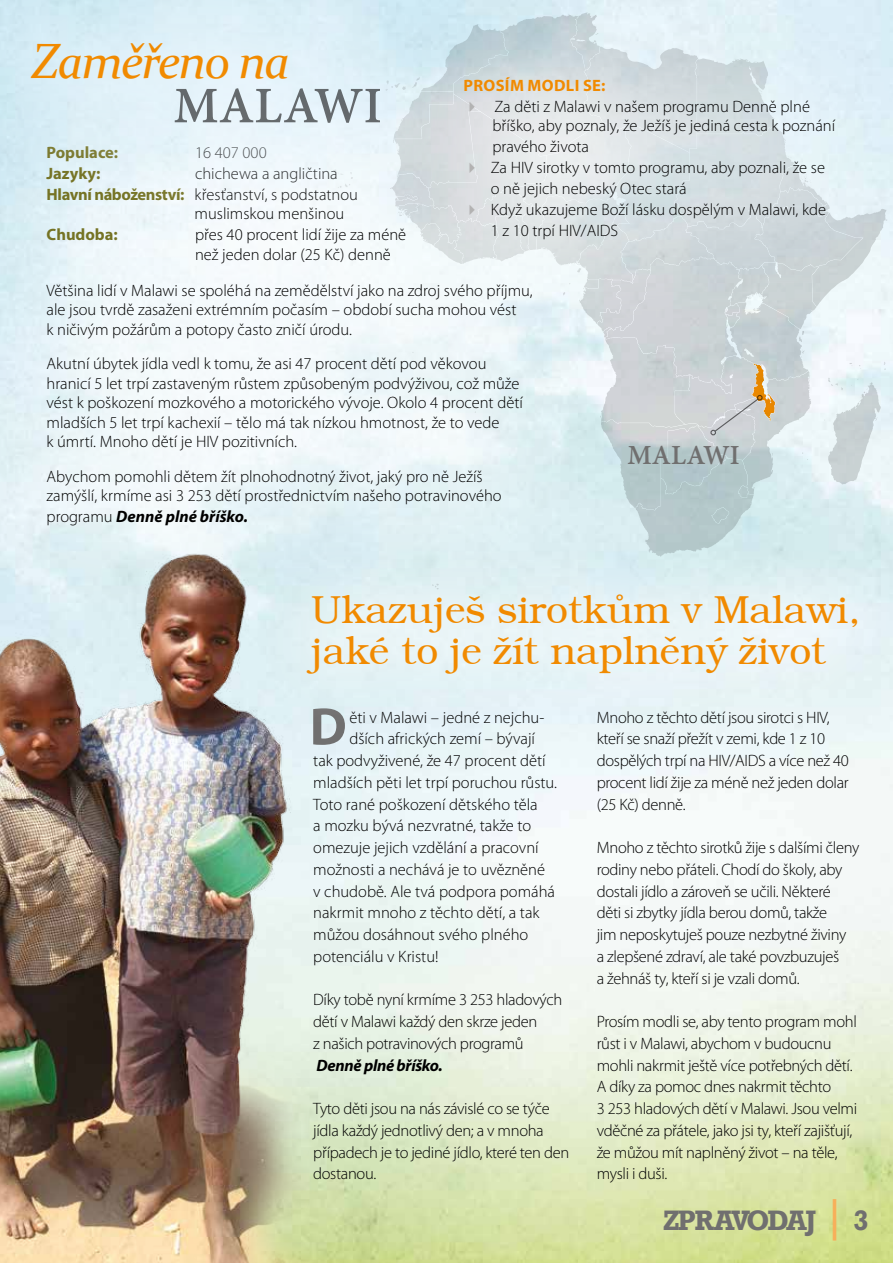
<style>
.page{position:relative;width:893px;height:1263px;background:#fff}
.page>*{position:absolute;margin:0;border:0;box-sizing:border-box;transform-origin:0 0}
.t1{font:700 55.65px "Adobe Devanagari";color:#706f6f}
.t2{font:700 53.25px "Myriad Pro";color:#706f6f}
.t3{font:italic 49.5px "Constantia";letter-spacing:-.035em;color:#f18a00}
.t4{font:38.85px/40.7px "Brooklyn";color:#f18a00}
.t5{font:700 30px "Adobe Devanagari";color:#706f6f}
.t6{font:700 27px "Rockwell";letter-spacing:-.02em;color:#706f6f}
.t7{font:300 16.5px/19.5px "Myriad Pro";color:#000}
.t8{font:300 16.5px/21.8px "Myriad Pro";letter-spacing:-.02em;color:#000}
.t9{font:italic 700 16.5px "Myriad Pro";letter-spacing:-.015em;color:#000}
.t10{font:700 16.5px "Myriad Pro";color:#757324}
.t11{font:700 16.5px "Myriad Pro";letter-spacing:.02em;color:#f18a00}
.s1{color:#b3b2b2}
.s2{font-weight:700;color:#757324}
.s3{font-weight:300;font-style:normal}
.s4{font-weight:400;font-size:45px;color:#f8af5a}
</style>
<div class="page">
<div style="left:0;top:0;width:893px;height:630px;background:#fff;opacity:.75"></div>
<div style="left:249px;top:534px;width:644px;height:199px;background:#fff;opacity:.75"></div>
<img style="left:0;top:547px;width:343px;height:716px">
<svg style="left:385px;top:11px;width:503px;height:546px;background:#dae5e8"></svg>
<svg style="left:0;top:0;width:484px;height:230px;background:#dfeef4"></svg>
<h3 class="t3" style="left:31px;top:27px;width:260px">Zaměřeno na</h3>
<h1 class="t1" style="left:174px;top:74px;width:210px">MALAWI</h1>
<p class="t11" style="left:464px;top:74px;width:143px">PROSÍM MODLI SE:</p>
<p class="t7" style="left:492px;top:96px;width:344px;text-indent:-29px"><span class="s1">✔</span> Za děti z Malawi v našem programu Denně plné bříško, aby poznaly, že Ježíš je jediná cesta k poznání</p>
<p class="t7" style="left:492px;top:137px;width:98px">pravého života</p>
<p class="t7" style="left:491px;top:157px;width:336px;line-height:21px;text-indent:-27px"><span class="s1">✔</span> Za HIV sirotky v tomto programu, aby poznali, že se o ně jejich nebeský Otec stará</p>
<p class="t7" style="left:491px;top:199px;width:337px;line-height:21px;text-indent:-27px"><span class="s1">✔</span> Když ukazujeme Boží lásku dospělým v Malawi, kde<br>1 z 10 trpí HIV/AIDS</p>
<p class="t10" style="left:47px;top:141px;width:73px">Populace:</p>
<p class="t7" style="left:195px;top:142px;width:73px">16 407 000</p>
<p class="t10" style="left:47px;top:162px;width:55px">Jazyky:</p>
<p class="t7" style="left:47px;top:162px;width:313px;line-height:21px;text-indent:149px">chichewa a angličtina<br><span class="s2">Hlavní náboženství:</span> křesťanství, s podstatnou</p>
<p class="t7" style="left:195px;top:204px;width:151px">muslimskou menšinou</p>
<p class="t10" style="left:47px;top:224px;width:73px">Chudoba:</p>
<p class="t7" style="left:195px;top:225px;width:213px">přes 40 procent lidí žije za méně než jeden dolar (25 Kč) denně</p>
<p class="t7" style="left:47px;top:280px;width:488px">Většina lidí v Malawi se spoléhá na zemědělství jako na zdroj svého příjmu, ale jsou tvrdě zasaženi extrémním počasím – období sucha mohou vést<br>k ničivým požárům a potopy často zničí úrodu.</p>
<p class="t7" style="left:47px;top:354px;width:478px">Akutní úbytek jídla vedl k tomu, že asi 47 procent dětí pod věkovou hranicí 5 let trpí zastaveným růstem způsobeným podvýživou, což může vést k poškození mozkového a motorického vývoje. Okolo 4 procent dětí mladších 5 let trpí kachexií – tělo má tak nízkou hmotnost, že to vede<br>k úmrtí. Mnoho dětí je HIV pozitivních.</p>
<p class="t7" style="left:47px;top:466px;width:457px">Abychom pomohli dětem žít plnohodnotný život, jaký pro ně Ježíš zamýšlí, krmíme asi 3 253 dětí prostřednictvím našeho potravinového</p>
<p class="t9" style="left:47px;top:506px;width:203px"><span class="s3">programu</span> Denně plné bříško.</p>
<h3 class="t5" style="left:627px;top:438px;width:114px">MALAWI</h3>
<h3 class="t4" style="left:311px;top:590px;width:551px">Ukazuješ sirotkům v Malawi, jaké to je žít naplněný život</h3>
<h2 class="t2" style="left:310px;top:692px;width:39px">D</h2>
<p class="t7" style="left:349px;top:707px;width:196px">ěti v Malawi – jedné z nejchu-</p>
<p class="t7" style="left:349px;top:729px;width:187px">dších afrických zemí – bývají</p>
<p class="t7" style="left:313px;top:751px;width:234px">tak podvyživené, že 47 procent dětí</p>
<p class="t7" style="left:313px;top:772px;width:245px">mladších pěti let trpí poruchou růstu.</p>
<p class="t7" style="left:313px;top:794px;width:226px">Toto rané poškození dětského těla</p>
<p class="t7" style="left:313px;top:816px;width:220px">a mozku bývá nezvratné, takže to</p>
<p class="t7" style="left:313px;top:838px;width:227px">omezuje jejich vzdělání a pracovní</p>
<p class="t7" style="left:313px;top:859px;width:233px">možnosti a nechává je to uvězněné</p>
<p class="t7" style="left:313px;top:881px;width:243px">v chudobě. Ale tvá podpora pomáhá</p>
<p class="t7" style="left:313px;top:903px;width:228px">nakrmit mnoho z těchto dětí, a tak</p>
<p class="t7" style="left:313px;top:925px;width:217px">můžou dosáhnout svého plného</p>
<p class="t7" style="left:313px;top:946px;width:127px">potenciálu v Kristu!</p>
<p class="t8" style="left:313px;top:989px;width:251px">Díky tobě nyní krmíme 3 253 hladových dětí v Malawi každý den skrze jeden<br>z našich potravinových programů</p>
<p class="t9" style="left:316px;top:1054px;width:128px">Denně plné bříško.</p>
<p class="t8" style="left:313px;top:1098px;width:258px">Tyto děti jsou na nás závislé co se týče jídla každý jednotlivý den; a v mnoha případech je to jediné jídlo, které ten den dostanou.</p>
<p class="t8" style="left:597px;top:706px;width:254px">Mnoho z těchto dětí jsou sirotci s HIV, kteří se snaží přežít v zemi, kde 1 z 10 dospělých trpí na HIV/AIDS a více než 40 procent lidí žije za méně než jeden dolar (25 Kč) denně.</p>
<p class="t8" style="left:597px;top:837px;width:264px">Mnoho z těchto sirotků žije s dalšími členy rodiny nebo přáteli. Chodí do školy, aby dostali jídlo a zároveň se učili. Některé děti si zbytky jídla berou domů, takže<br>jim neposkytuješ pouze nezbytné živiny<br>a zlepšené zdraví, ale také povzbuzuješ<br>a žehnáš ty, kteří si je vzali domů.</p>
<p class="t8" style="left:597px;top:1011px;width:262px">Prosím modli se, aby tento program mohl růst i v Malawi, abychom v budoucnu mohli nakrmit ještě více potřebných dětí.<br>A díky za pomoc dnes nakrmit těchto<br>3 253 hladových dětí v Malawi. Jsou velmi vděčné za přátele, jako jsi ty, kteří zajišťují, že můžou mít naplněný život – na těle, mysli i duši.</p>
<h3 class="t6" style="left:664px;top:1205px;width:205px">ZPRAVODAJ <span class="s4">|</span> 3</h3>
</div>
